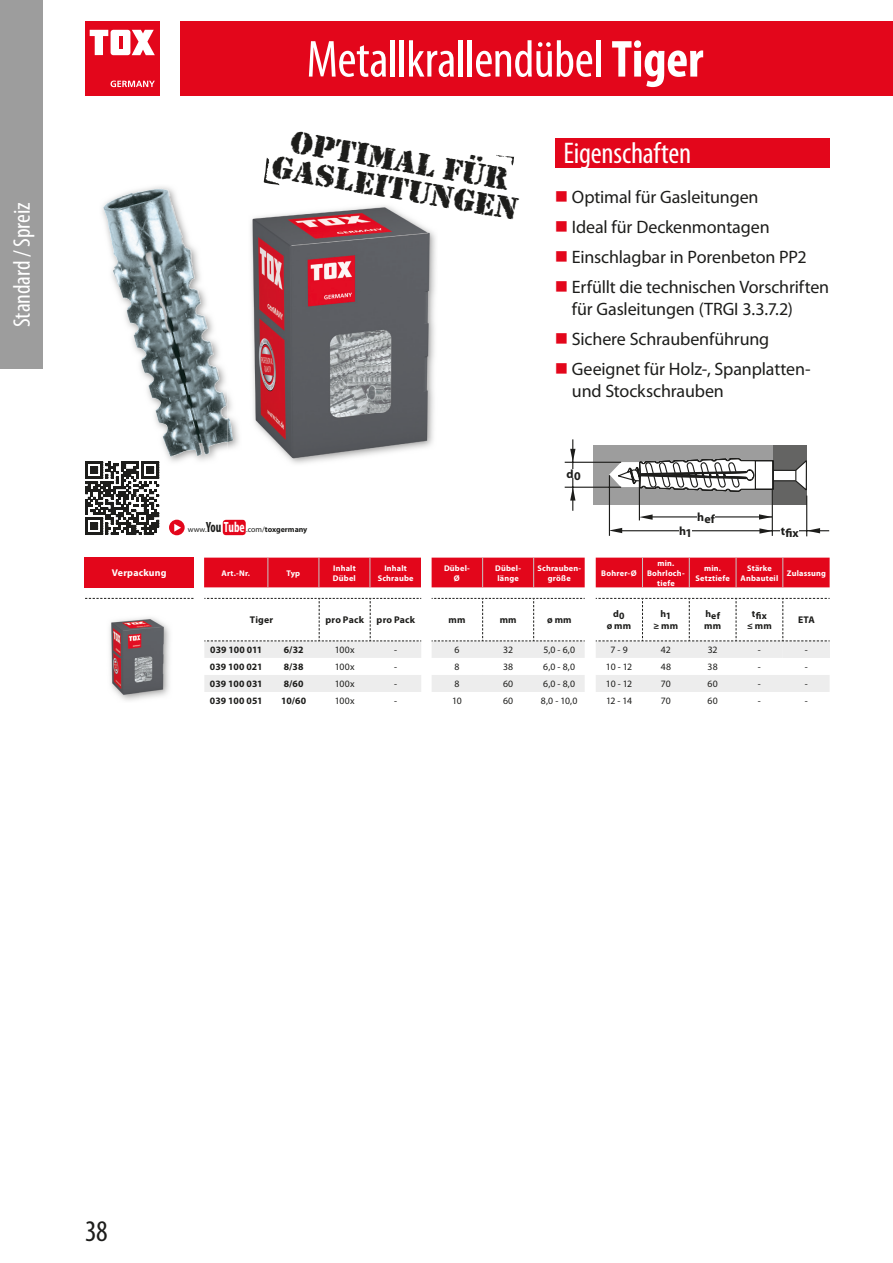
<style>
.page{position:relative;width:893px;height:1263px;background:#fff}
.page>*{position:absolute;margin:0;border:0;box-sizing:border-box;transform-origin:0 0}
.t1{font:condensed 52.5px "Myriad Pro";letter-spacing:-.01em;color:#fff}
.t2{font:32.85px/28px "Rubber Stamp Let Plain";color:#1d1d1b;text-align:center}
.t3{font:condensed 30px "Myriad Pro";letter-spacing:-.005em;color:#fff}
.t4{font:condensed 30px "Myriad Pro";color:#1d1d1b}
.t5{font:condensed 24px "Myriad Pro";letter-spacing:-.005em;color:#fff}
.t6{font:18px/21.6px "Myriad Pro";letter-spacing:-.01em;color:#1d1d1b}
.t7{font:700 condensed 14.85px "Myriad Pro";color:#fff;scale:.83 1}
.t8{font:700 12px "Myriad Pro";letter-spacing:.015em;color:#1d1d1b}
.t9{font:700 9.9px "Myriad Pro";letter-spacing:.02em;color:#fff}
.t10{font:9.75px "Myriad Pro";letter-spacing:-.01em;color:#1d1d1b}
.t11{font:700 9.75px/10.9px "Myriad Pro";letter-spacing:.02em;color:#1d1d1b;text-align:center}
.t12{font:700 9.75px "Myriad Pro";letter-spacing:-.005em;color:#1d1d1b}
.t13{font:700 8.25px/9.9px "Myriad Pro";letter-spacing:.025em;color:#fff;text-align:center}
.t14{font:700 7.8px "Myriad Pro";color:#1d1d1b}
.t15{font:7.8px "Myriad Pro";color:#1d1d1b}
.s1{font-weight:700}
.s2{color:#e3061b}
.s3{color:#1d1d1b}
.s4{font-weight:400}
</style>
<div class="page">
<div style="left:0;top:0;width:43px;height:369px;background:#9d9d9d"></div>
<div style="left:181px;top:21px;width:712px;height:75px;background:#e3061b"></div>
<div style="left:85px;top:21px;width:74px;height:75px;background:#e3061b"></div>
<svg style="left:90px;top:30px;width:18px;height:25px"></svg>
<div style="left:111px;top:30px;width:19px;height:25px;background:#fff;border-radius:3px"></div>
<svg style="left:119px;top:36px;width:3px;height:13px"></svg>
<svg style="left:132px;top:30px;width:23px;height:25px"></svg>
<svg style="left:111px;top:81px;width:44px;height:6px"></svg>
<svg style="left:85px;top:598px;width:108px;height:1px"></svg>
<div style="left:204px;top:558px;width:217px;height:29px;background:#e3061b"></div>
<div style="left:596px;top:558px;width:234px;height:29px;background:#e3061b"></div>
<div style="left:432px;top:558px;width:153px;height:29px;background:#e3061b"></div>
<svg style="left:204px;top:598px;width:217px;height:94px"></svg>
<svg style="left:432px;top:598px;width:153px;height:94px"></svg>
<svg style="left:596px;top:598px;width:234px;height:94px"></svg>
<div style="left:84px;top:558px;width:110px;height:30px;background:#e3061b"></div>
<div style="left:555px;top:138px;width:274px;height:30px;background:#e3061b"></div>
<img style="left:250px;top:216px;width:186px;height:248px">
<img style="left:102px;top:186px;width:126px;height:276px">
<img style="left:228px;top:395px;width:11px;height:54px">
<img style="left:103px;top:189px;width:53px;height:184px">
<img style="left:228px;top:418px;width:5px;height:24px">
<img style="left:109px;top:617px;width:61px;height:84px">
<img style="left:266px;top:205px;width:170px;height:17px">
<svg style="left:264px;top:158px;width:15px;height:27px"></svg>
<svg style="left:496px;top:155px;width:18px;height:11px"></svg>
<div style="left:772px;top:445px;width:35px;height:60px;background:#646463"></div>
<div style="left:593px;top:445px;width:179px;height:60px;background:#9d9d9d"></div>
<hr style="left:609px;top:475px;width:1px;height:61px;background:#1d1d1b">
<hr style="left:772px;top:488px;width:1px;height:48px;background:#1d1d1b">
<hr style="left:639px;top:481px;width:1px;height:39px;background:#1d1d1b">
<hr style="left:806px;top:496px;width:1px;height:40px;background:#1d1d1b">
<hr style="left:572px;top:439px;width:1px;height:72px;background:#1d1d1b">
<hr style="left:565px;top:462px;width:56px;height:1px;background:#1d1d1b">
<hr style="left:565px;top:487px;width:56px;height:1px;background:#1d1d1b">
<hr style="left:648px;top:516px;width:124px;height:1px;background:#1d1d1b">
<hr style="left:618px;top:530px;width:211px;height:1px;background:#1d1d1b">
<svg style="left:640px;top:514px;width:13px;height:6px"></svg>
<svg style="left:610px;top:528px;width:12px;height:5px"></svg>
<svg style="left:807px;top:528px;width:13px;height:5px"></svg>
<svg style="left:570px;top:487px;width:5px;height:14px"></svg>
<svg style="left:570px;top:449px;width:5px;height:13px"></svg>
<svg style="left:759px;top:514px;width:13px;height:6px"></svg>
<svg style="left:759px;top:528px;width:14px;height:6px"></svg>
<svg style="left:609px;top:458px;width:198px;height:34px"></svg>
<div style="left:679px;top:525px;width:13px;height:10px;background:#fff"></div>
<div style="left:697px;top:512px;width:18px;height:9px;background:#fff"></div>
<div style="left:781px;top:525px;width:18px;height:9px;background:#fff"></div>
<div style="left:567px;top:469px;width:14px;height:9px;background:#fff"></div>
<div style="left:81px;top:457px;width:83px;height:82px;background:#fff"></div>
<svg style="left:85px;top:461px;width:74px;height:74px"></svg>
<div style="left:223px;top:520px;width:23px;height:15px;background:#e3061b;border-radius:3px"></div>
<div style="left:169px;top:520px;width:16px;height:15px;background:#e3061b;border-radius:50%"></div>
<svg style="left:174px;top:524px;width:7px;height:8px"></svg>
<h3 class="t5" style="left:7px;top:327px;width:126px;rotate:-90deg">Standard / Spreiz</h3>
<h1 class="t1" style="left:307px;top:27px;width:398px">Metallkrallendübel <span class="s1">Tiger</span></h1>
<h2 class="t2" style="left:279px;top:125px;width:251px;rotate:10deg">Optimal für<br>Gasleitungen</h2>
<h3 class="t3" style="left:563px;top:135px;width:129px">Eigenschaften</h3>
<p class="t6" style="left:555px;top:186px;width:205px"><span class="s2">■</span> Optimal für Gasleitungen</p>
<p class="t6" style="left:555px;top:216px;width:216px"><span class="s2">■</span> Ideal für Deckenmontagen</p>
<p class="t6" style="left:555px;top:246px;width:253px"><span class="s2">■</span> Einschlagbar in Porenbeton PP2</p>
<p class="t6" style="left:572px;top:276px;width:259px;text-indent:-17px"><span class="s2">■</span> Erfüllt die technischen Vorschriften für Gasleitungen (TRGI 3.3.7.2)</p>
<p class="t6" style="left:555px;top:328px;width:216px"><span class="s2">■</span> Sichere Schraubenführung</p>
<p class="t6" style="left:572px;top:358px;width:240px;text-indent:-17px"><span class="s2">■</span> Geeignet für Holz-, Spanplatten&shy;und Stockschrauben</p>
<p class="t9" style="left:112px;top:566px;width:56px">Verpackung</p>
<p class="t7" style="left:206px;top:518px;width:48px"><span class="s3">You</span> Tube</p>
<p class="t15" style="left:188px;top:525px;width:20px">www.</p>
<p class="t14" style="left:246px;top:525px;width:63px"><span class="s4">.com/</span>toxgermany</p>
<p class="t8" style="left:567px;top:467px;width:16px">d0</p>
<p class="t8" style="left:697px;top:511px;width:19px">hef</p>
<p class="t8" style="left:679px;top:524px;width:14px">h1</p>
<p class="t8" style="left:781px;top:525px;width:20px">tfix</p>
<p class="t13" style="left:222px;top:568px;width:30px">Art.-Nr.</p>
<p class="t13" style="left:287px;top:568px;width:15px">Typ</p>
<p class="t13" style="left:333px;top:563px;width:24px;text-align:left">Inhalt<br>Dübel</p>
<p class="t13" style="left:378px;top:563px;width:37px">Inhalt<br>Schraube</p>
<p class="t13" style="left:601px;top:568px;width:37px">Bohrer-Ø</p>
<p class="t13" style="left:647px;top:558px;width:39px">min.<br>Bohrloch&shy;tiefe</p>
<p class="t13" style="left:696px;top:563px;width:36px">min.<br>Setztiefe</p>
<p class="t13" style="left:741px;top:563px;width:39px">Stärke<br>Anbauteil</p>
<p class="t13" style="left:787px;top:568px;width:41px">Zulassung</p>
<p class="t13" style="left:444px;top:563px;width:27px">Dübel-<br>Ø</p>
<p class="t13" style="left:495px;top:563px;width:27px;text-align:left">Dübel&shy;länge</p>
<p class="t13" style="left:537px;top:563px;width:45px">Schrauben&shy;größe</p>
<p class="t11" style="left:250px;top:614px;width:25px">Tiger</p>
<p class="t11" style="left:325px;top:614px;width:40px">pro Pack</p>
<p class="t11" style="left:377px;top:614px;width:40px">pro Pack</p>
<p class="t12" style="left:210px;top:644px;width:54px">039 100 011</p>
<p class="t11" style="left:284px;top:644px;width:21px">6/32</p>
<p class="t10" style="left:335px;top:644px;width:21px">100x</p>
<p class="t10" style="left:394px;top:644px;width:4px">-</p>
<p class="t11" style="left:210px;top:661px;width:54px">039 100 021</p>
<p class="t11" style="left:284px;top:661px;width:21px">8/38</p>
<p class="t10" style="left:335px;top:661px;width:21px">100x</p>
<p class="t10" style="left:394px;top:661px;width:4px">-</p>
<p class="t11" style="left:210px;top:678px;width:54px">039 100 031</p>
<p class="t11" style="left:284px;top:678px;width:21px">8/60</p>
<p class="t10" style="left:335px;top:678px;width:21px">100x</p>
<p class="t10" style="left:394px;top:678px;width:4px">-</p>
<p class="t11" style="left:210px;top:695px;width:54px">039 100 051</p>
<p class="t11" style="left:281px;top:695px;width:26px">10/60</p>
<p class="t10" style="left:335px;top:695px;width:21px">100x</p>
<p class="t10" style="left:394px;top:695px;width:4px">-</p>
<p class="t11" style="left:448px;top:614px;width:18px">mm</p>
<p class="t11" style="left:500px;top:614px;width:18px">mm</p>
<p class="t11" style="left:547px;top:614px;width:26px">ø mm</p>
<p class="t10" style="left:455px;top:644px;width:7px">6</p>
<p class="t10" style="left:503px;top:644px;width:11px">32</p>
<p class="t10" style="left:543px;top:644px;width:33px">5,0 - 6,0</p>
<p class="t10" style="left:455px;top:661px;width:7px">8</p>
<p class="t10" style="left:503px;top:661px;width:12px">38</p>
<p class="t10" style="left:543px;top:661px;width:33px">6,0 - 8,0</p>
<p class="t10" style="left:455px;top:678px;width:7px">8</p>
<p class="t10" style="left:503px;top:678px;width:12px">60</p>
<p class="t10" style="left:543px;top:678px;width:33px">6,0 - 8,0</p>
<p class="t10" style="left:452px;top:695px;width:11px">10</p>
<p class="t10" style="left:503px;top:695px;width:12px">60</p>
<p class="t10" style="left:541px;top:695px;width:38px">8,0 - 10,0</p>
<p class="t11" style="left:607px;top:609px;width:26px">d0<br>ø mm</p>
<p class="t11" style="left:653px;top:609px;width:26px">h1<br>≥ mm</p>
<p class="t11" style="left:704px;top:610px;width:18px;line-height:10.2px;text-align:left">hef mm</p>
<p class="t11" style="left:747px;top:610px;width:26px;line-height:10.2px">tfix<br>≤ mm</p>
<p class="t11" style="left:798px;top:614px;width:18px">ETA</p>
<p class="t10" style="left:611px;top:644px;width:19px">7 - 9</p>
<p class="t10" style="left:661px;top:644px;width:11px">42</p>
<p class="t10" style="left:708px;top:644px;width:11px">32</p>
<p class="t10" style="left:758px;top:644px;width:4px">-</p>
<p class="t10" style="left:805px;top:644px;width:4px">-</p>
<p class="t10" style="left:606px;top:661px;width:28px">10 - 12</p>
<p class="t10" style="left:661px;top:661px;width:12px">48</p>
<p class="t10" style="left:708px;top:661px;width:12px">38</p>
<p class="t10" style="left:758px;top:661px;width:4px">-</p>
<p class="t10" style="left:805px;top:661px;width:4px">-</p>
<p class="t10" style="left:606px;top:678px;width:28px">10 - 12</p>
<p class="t10" style="left:661px;top:678px;width:11px">70</p>
<p class="t10" style="left:708px;top:678px;width:12px">60</p>
<p class="t10" style="left:758px;top:678px;width:4px">-</p>
<p class="t10" style="left:805px;top:678px;width:4px">-</p>
<p class="t10" style="left:606px;top:695px;width:28px">12 - 14</p>
<p class="t10" style="left:661px;top:695px;width:11px">70</p>
<p class="t10" style="left:708px;top:695px;width:12px">60</p>
<p class="t10" style="left:758px;top:695px;width:4px">-</p>
<p class="t10" style="left:805px;top:695px;width:4px">-</p>
<h3 class="t4" style="left:85px;top:1213px;width:24px">38</h3>
</div>
